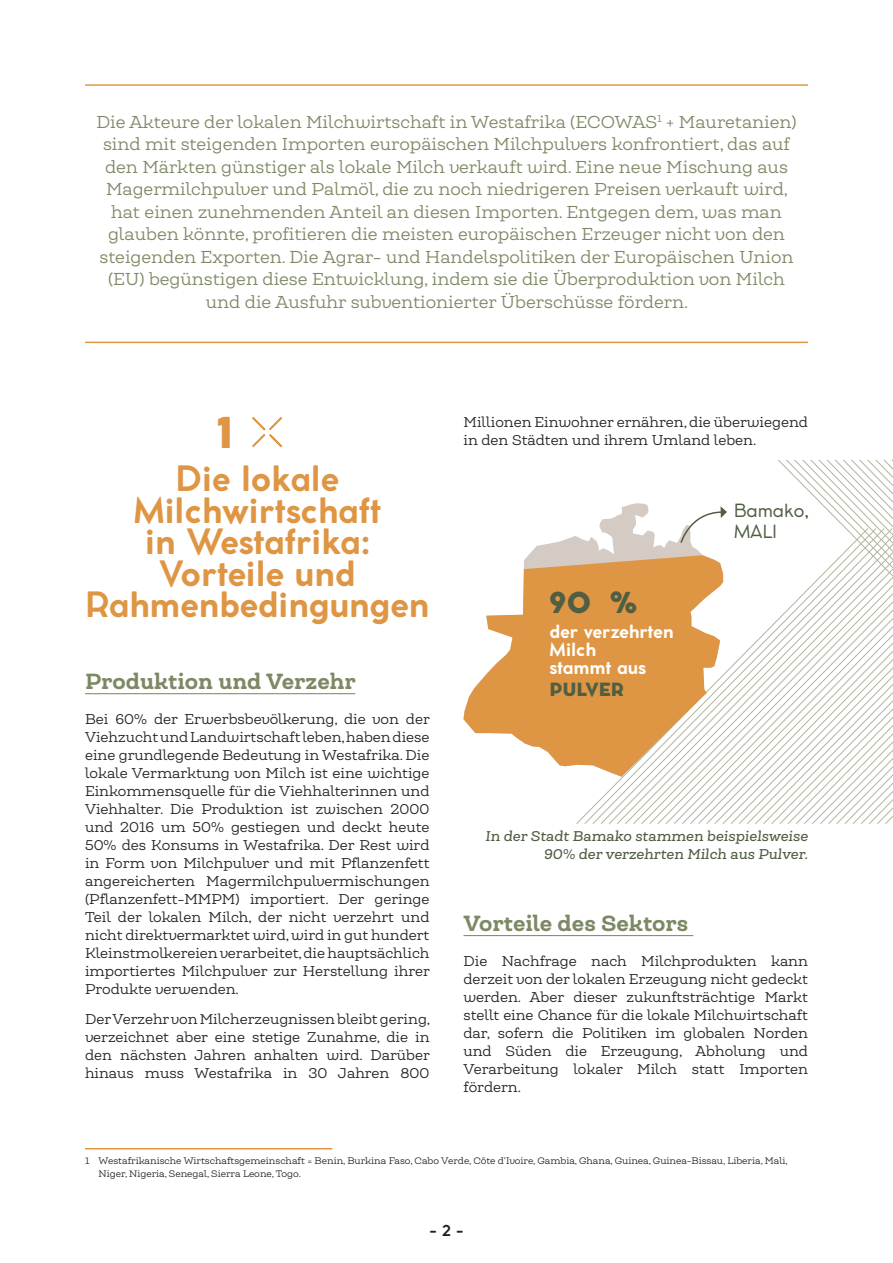
<style>
.page{position:relative;width:893px;height:1263px;background:#fff}
.page>*{position:absolute;margin:0;border:0;box-sizing:border-box;transform-origin:0 0}
.t1{font:800 42px "Cocomat";color:#df9644}
.t2{font:700 34.5px/31.5px "Cocomat";color:#df9644;text-align:center}
.t3{font:800 28.5px "Cocomat";color:#505e44}
.t4{font:900 21px "Queulat Alt Soft";color:#7d8965}
.t5{font:700 18px/18px "Cocomat";color:#fff}
.t6{font:18px/21.6px "Cocomat";color:#505e44}
.t7{font:800 18px "Cocomat";color:#505e44}
.t8{font:16.5px/22.5px "Queulat Alt Soft";color:#7d8965;text-align:center}
.t9{font:700 15px "Cocomat";color:#231f20}
.t10{font:13.5px/18px "Queulat Alt Soft";color:#231f20;text-align:justify}
.t11{font:italic 500 13.5px/18px "Queulat Alt Soft";color:#505e44;text-align:right}
.t12{font:9px/13.5px "Queulat Alt Soft";color:#231f20}
</style>
<div class="page">
<hr style="left:85px;top:693px;width:270px;height:1px;background:#7d8965">
<hr style="left:463px;top:935px;width:230px;height:1px;background:#7d8965">
<hr style="left:85px;top:1148px;width:247px;height:1px;background:#df9644">
<svg style="left:252px;top:416px;width:31px;height:32px"></svg>
<svg style="left:722px;top:574px;width:8px;height:250px"></svg>
<svg style="left:730px;top:659px;width:8px;height:165px"></svg>
<svg style="left:738px;top:651px;width:8px;height:173px"></svg>
<svg style="left:746px;top:459px;width:147px;height:365px"></svg>
<svg style="left:529px;top:503px;width:173px;height:52px"></svg>
<svg style="left:463px;top:555px;width:260px;height:222px;fill:#df9644"></svg>
<svg style="left:680px;top:506px;width:47px;height:38px"></svg>
<hr style="left:85px;top:84px;width:723px;height:2px;background:#df9644">
<hr style="left:85px;top:342px;width:723px;height:1px;background:#df9644">
<p class="t8" style="left:96px;top:110px;width:702px">Die Akteure der lokalen Milchwirtschaft in Westafrika (ECOWAS<sup>1</sup> + Mauretanien) sind mit steigenden Importen europäischen Milchpulvers konfrontiert, das auf den Märkten günstiger als lokale Milch verkauft wird. Eine neue Mischung aus Magermilchpulver und Palmöl, die zu noch niedrigeren Preisen verkauft wird, hat einen zunehmenden Anteil an diesen Importen. Entgegen dem, was man glauben könnte, profitieren die meisten europäischen Erzeuger nicht von den steigenden Exporten. Die Agrar- und Handelspolitiken der Europäischen Union (EU) begünstigen diese Entwicklung, indem sie die Überproduktion von Milch und die Ausfuhr subventionierter Überschüsse fördern.</p>
<h1 class="t1" style="left:217px;top:404px;width:17px">1</h1>
<h2 class="t2" style="left:85px;top:463px;width:345px">Die lokale<br>Milchwirtschaft<br>in Westafrika:<br>Vorteile und<br>Rahmenbedingungen</h2>
<h3 class="t4" style="left:85px;top:667px;width:272px">Produktion und Verzehr</h3>
<p class="t10" style="left:85px;top:710px;width:346px">Bei 60% der Erwerbsbevölkerung, die von der Viehzucht und Landwirtschaft leben, haben diese eine grundlegende Bedeutung in Westafrika. Die lokale Vermarktung von Milch ist eine wichtige Einkommensquelle für die Viehhalterinnen und Viehhalter. Die Produktion ist zwischen 2000 und 2016 um 50% gestiegen und deckt heute 50% des Konsums in Westafrika. Der Rest wird in Form von Milchpulver und mit Pflanzenfett angereicherten Magermilchpulvermischungen (Pflanzenfett-MMPM) importiert. Der geringe Teil der lokalen Milch, der nicht verzehrt und nicht direktvermarktet wird, wird in gut hundert Kleinstmolkereien verarbeitet, die hauptsächlich importiertes Milchpulver zur Herstellung ihrer Produkte verwenden.</p>
<p class="t10" style="left:85px;top:1010px;width:347px">Der Verzehr von Milcherzeugnissen bleibt gering, verzeichnet aber eine stetige Zunahme, die in den nächsten Jahren anhalten wird. Darüber hinaus muss Westafrika in 30 Jahren 800</p>
<p class="t10" style="left:463px;top:413px;width:346px">Millionen Einwohner ernähren, die überwiegend in den Städten und ihrem Umland leben.</p>
<h3 class="t3" style="left:550px;top:583px;width:90px">9O %</h3>
<h3 class="t5" style="left:550px;top:623px;width:125px">der verzehrten<br>Milch<br>stammt aus</h3>
<h3 class="t7" style="left:550px;top:677px;width:76px">PULVER</h3>
<h3 class="t6" style="left:734px;top:499px;width:77px">Bamako,<br>MALI</h3>
<p class="t11" style="left:485px;top:827px;width:324px">In der Stadt Bamako stammen beispielsweise<br>90% der verzehrten Milch aus Pulver.</p>
<h3 class="t4" style="left:463px;top:909px;width:226px">Vorteile des Sektors</h3>
<p class="t10" style="left:463px;top:952px;width:346px">Die Nachfrage nach Milchprodukten kann derzeit von der lokalen Erzeugung nicht gedeckt werden. Aber dieser zukunftsträchtige Markt stellt eine Chance für die lokale Milchwirtschaft dar, sofern die Politiken im globalen Norden und Süden die Erzeugung, Abholung und Verarbeitung lokaler Milch statt Importen fördern.</p>
<p class="t12" style="left:99px;top:1153px;width:691px;text-indent:-14px">1 Westafrikanische Wirtschaftsgemeinschaft = Benin, Burkina Faso, Cabo Verde, Côte d’Ivoire, Gambia, Ghana, Guinea, Guinea-Bissau, Liberia, Mali,<br>Niger, Nigeria, Senegal, Sierra Leone, Togo.</p>
<p class="t9" style="left:429px;top:1220px;width:36px">- 2 -</p>
</div>
